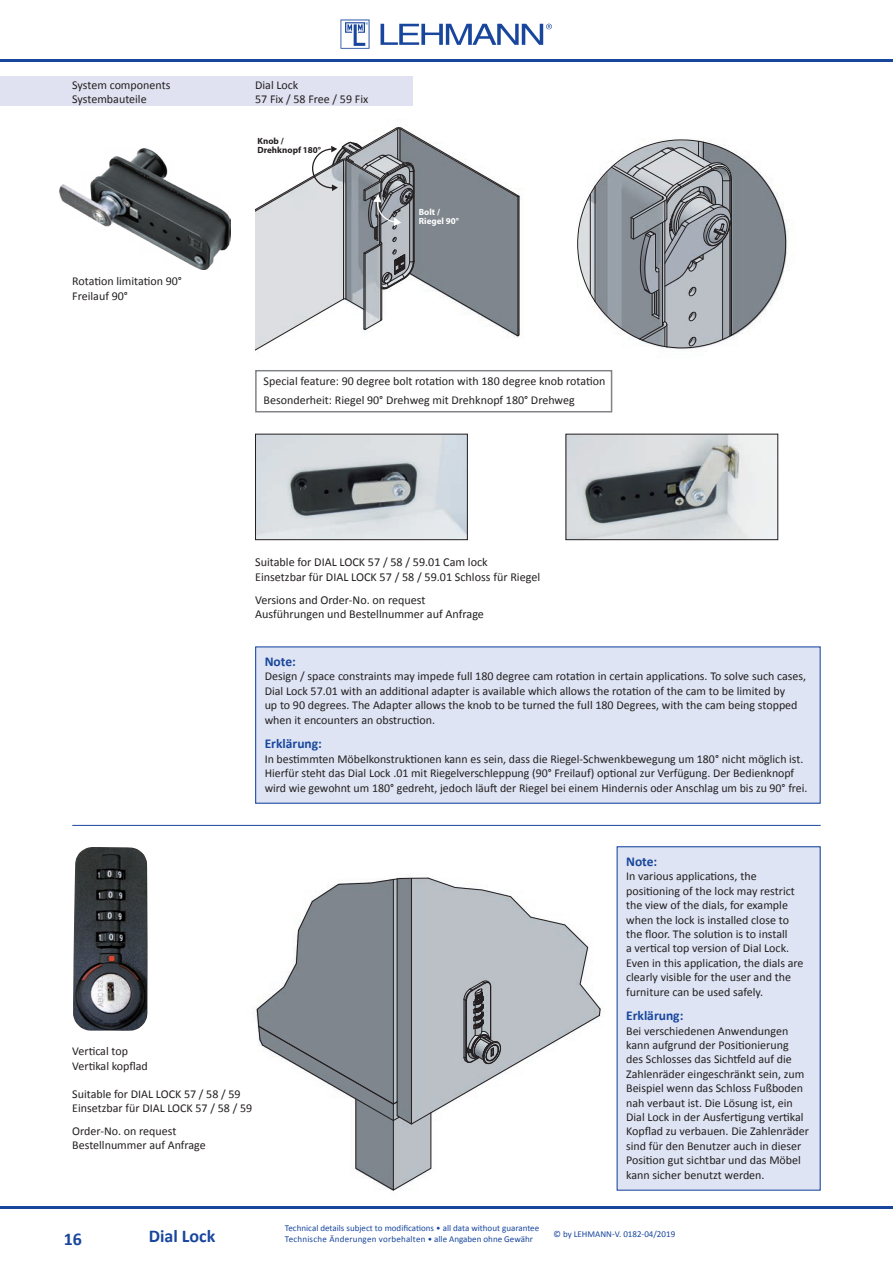
<style>
.page{position:relative;width:893px;height:1263px;background:#fff}
.page>*{position:absolute;margin:0;border:0;box-sizing:border-box;transform-origin:0 0}
.t1{font:700 18px "Calibri";color:#18469d}
.t2{font:700 13.5px "Calibri";color:#18469d}
.t3{font:12.15px/14.5px "Calibri";color:#231f20}
.t4{font:12px/14.4px "Calibri";color:#231f20}
.t5{font:9px "Calibri";color:#18469d}
.t6{font:9px "Calibri";letter-spacing:.025em;color:#18469d}
.t7{font:700 9px "Myriad Pro";color:#231f20}
.t8{font:700 9px "Myriad Pro";color:#fff}
</style>
<div class="page">
<hr style="left:0;top:59px;width:893px;height:2px;background:#18469d">
<hr style="left:0;top:1206px;width:893px;height:2px;background:#18469d">
<svg style="left:381px;top:24px;width:171px;height:21px"></svg>
<svg style="left:340px;top:20px;width:29px;height:29px"></svg>
<svg style="left:257px;top:877px;width:344px;height:314px"></svg>
<svg style="left:255px;top:127px;width:265px;height:243px"></svg>
<svg style="left:577px;top:140px;width:209px;height:208px"></svg>
<img style="left:257px;top:436px;width:209px;height:102px">
<div style="left:255px;top:434px;width:213px;height:106px;border:1px solid #231f20"></div>
<img style="left:568px;top:436px;width:208px;height:102px">
<div style="left:566px;top:434px;width:212px;height:106px;border:1px solid #231f20"></div>
<div style="left:0;top:77px;width:412px;height:29px;background:#e0e2f1"></div>
<div style="left:255px;top:370px;width:357px;height:42px;border:2px solid #808285"></div>
<img style="left:73px;top:847px;width:75px;height:184px">
<hr style="left:72px;top:825px;width:749px;height:1px;background:#18469d">
<img style="left:60px;top:149px;width:171px;height:120px">
<div style="left:256px;top:647px;width:564px;height:156px;background:#dee4f3"></div>
<div style="left:255px;top:646px;width:566px;height:158px;border:1px solid #18469d"></div>
<div style="left:617px;top:847px;width:203px;height:343px;background:#dee4f3"></div>
<div style="left:617px;top:846px;width:204px;height:345px;border:1px solid #18469d"></div>
<p class="t4" style="left:72px;top:77px;width:100px">System components<br>Systembauteile</p>
<p class="t4" style="left:255px;top:77px;width:115px">Dial Lock<br>57 Fix / 58 Free / 59 Fix</p>
<p class="t7" style="left:258px;top:136px;width:28px">Knob /</p>
<p class="t4" style="left:72px;top:274px;width:111px">Rotation limitation 90°<br>Freilauf 90°</p>
<p class="t7" style="left:258px;top:145px;width:65px">Drehknopf 180°</p>
<p class="t8" style="left:419px;top:207px;width:23px">Bolt /</p>
<p class="t8" style="left:419px;top:216px;width:42px">Riegel 90°</p>
<p class="t4" style="left:264px;top:371px;width:343px;line-height:18.6px">Special feature: 90 degree bolt rotation with 180 degree knob rotation<br>Besonderheit: Riegel 90° Drehweg mit Drehknopf 180° Drehweg</p>
<p class="t3" style="left:255px;top:554px;width:287px">Suitable for DIAL LOCK 57 / 58 / 59.01 Cam lock<br>Einsetzbar für DIAL LOCK 57 / 58 / 59.01 Schloss für Riegel</p>
<p class="t3" style="left:255px;top:592px;width:230px">Versions and Order-No. on request<br>Ausführungen und Bestellnummer auf Anfrage</p>
<p class="t2" style="left:265px;top:653px;width:33px">Note:</p>
<p class="t4" style="left:265px;top:669px;width:543px">Design / space constraints may impede full 180 degree cam rotation in certain applications. To solve such cases, Dial Lock 57.01 with an additional adapter is available which allows the rotation of the cam to be limited by<br>up to 90 degrees. The Adapter allows the knob to be turned the full 180 Degrees, with the cam being stopped when it encounters an obstruction.</p>
<p class="t2" style="left:265px;top:735px;width:59px">Erklärung:</p>
<p class="t4" style="left:265px;top:751px;width:544px">In bestimmten Möbelkonstruktionen kann es sein, dass die Riegel-Schwenkbewegung um 180° nicht möglich ist.<br>Hierfür steht das Dial Lock .01 mit Riegelverschleppung (90° Freilauf) optional zur Verfügung. Der Bedienknopf wird wie gewohnt um 180° gedreht, jedoch läuft der Riegel bei einem Hindernis oder Anschlag um bis zu 90° frei.</p>
<p class="t4" style="left:72px;top:1043px;width:77px">Vertical top<br>Vertikal kopflad</p>
<p class="t4" style="left:72px;top:1086px;width:181px">Suitable for DIAL LOCK 57 / 58 / 59<br>Einsetzbar für DIAL LOCK 57 / 58 / 59</p>
<p class="t4" style="left:72px;top:1123px;width:135px">Order-No. on request<br>Bestellnummer auf Anfrage</p>
<h1 class="t1" style="left:64px;top:1227px;width:20px">16</h1>
<h1 class="t1" style="left:149px;top:1225px;width:68px">Dial Lock</h1>
<p class="t2" style="left:626px;top:853px;width:33px">Note:</p>
<p class="t4" style="left:626px;top:868px;width:179px">In various applications, the positioning of the lock may restrict the view of the dials, for example when the lock is installed close to the floor. The solution is to install<br>a vertical top version of Dial Lock.<br>Even in this application, the dials are clearly visible for the user and the furniture can be used safely.</p>
<p class="t2" style="left:626px;top:1007px;width:59px">Erklärung:</p>
<p class="t4" style="left:626px;top:1023px;width:184px">Bei verschiedenen Anwendungen kann aufgrund der Positionierung<br>des Schlosses das Sichtfeld auf die Zahlenräder eingeschränkt sein, zum Beispiel wenn das Schloss Fußboden nah verbaut ist. Die Lösung ist, ein Dial Lock in der Ausfertigung vertikal Kopflad zu verbauen. Die Zahlenräder sind für den Benutzer auch in dieser Position gut sichtbar und das Möbel kann sicher benutzt werden.</p>
<p class="t5" style="left:285px;top:1223px;width:256px">Technical details subject to modifications • all data without guarantee</p>
<p class="t6" style="left:285px;top:1234px;width:249px">Technische Änderungen vorbehalten • alle Angaben ohne Gewähr</p>
<p class="t5" style="left:553px;top:1229px;width:123px">© by LEHMANN-V. 0182-04/2019</p>
</div>
